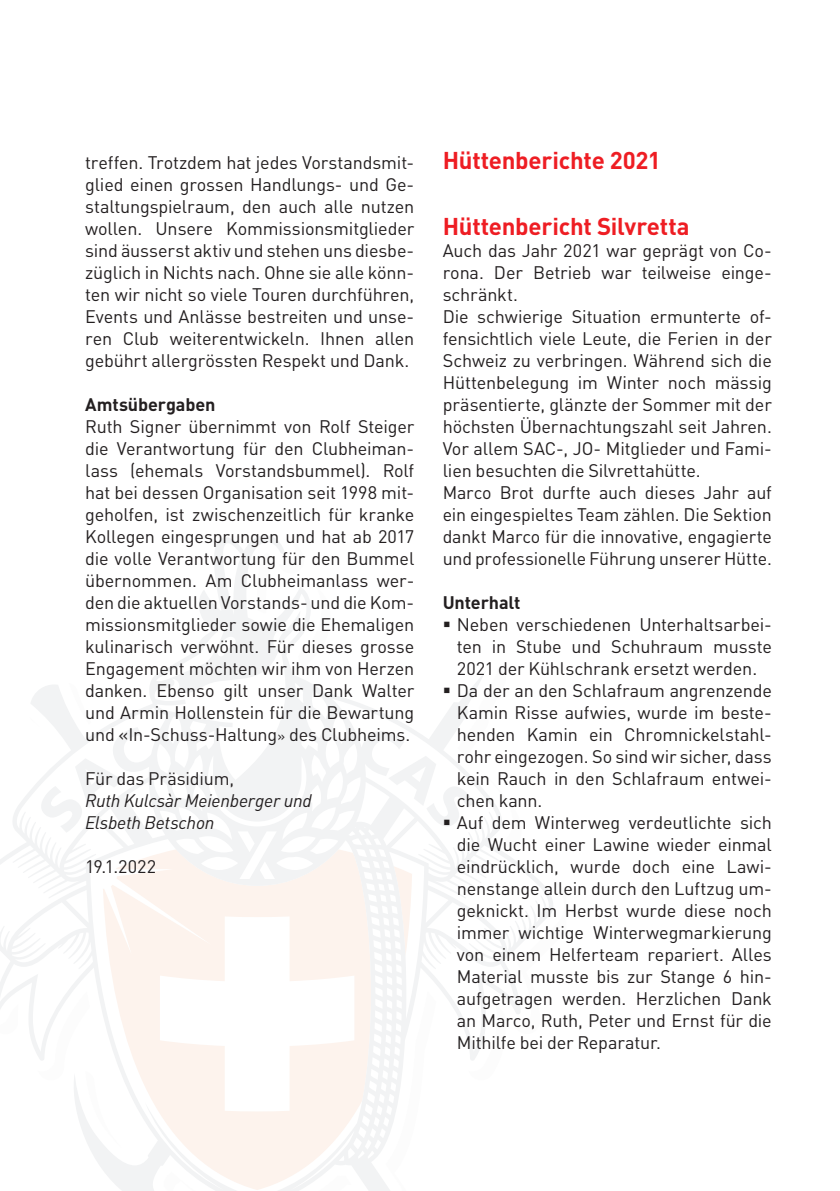
<style>
.page{position:relative;width:840px;height:1191px;background:#fff}
.page>*{position:absolute;margin:0;border:0;box-sizing:border-box;transform-origin:0 0}
.t1{font:700 24px "DINOT";letter-spacing:-.01em;color:#ee1d23}
.t2{font:18px/22px "DINOT";letter-spacing:-.01em;color:#231f20;text-align:justify}
.t3{font:italic 18px/22px "DINOT";letter-spacing:-.01em;color:#231f20}
.t4{font:700 18px "DINOT";letter-spacing:-.005em;color:#231f20}
.s1{font-size:14px}
</style>
<div class="page">
<svg style="left:0;top:536px;width:553px;height:655px"></svg>
<svg style="left:38px;top:758px;width:85px;height:74px"></svg>
<svg style="left:444px;top:621px;width:5px;height:6px"></svg>
<svg style="left:444px;top:687px;width:5px;height:6px"></svg>
<svg style="left:388px;top:756px;width:86px;height:70px"></svg>
<p class="t2" style="left:85px;top:150px;width:330px">treffen. Trotzdem hat jedes Vorstandsmit&shy;glied einen grossen Handlungs- und Ge&shy;staltungspielraum, den auch alle nutzen wollen. Unsere Kommissionsmitglieder sind äusserst aktiv und stehen uns diesbe&shy;züglich in Nichts nach. Ohne sie alle könn&shy;ten wir nicht so viele Touren durchführen, Events und Anlässe bestreiten und unse&shy;ren Club weiterentwickeln. Ihnen allen gebührt allergrössten Respekt und Dank.</p>
<p class="t4" style="left:85px;top:392px;width:132px">Amtsübergaben</p>
<p class="t2" style="left:85px;top:414px;width:330px">Ruth Signer übernimmt von Rolf Steiger die Verantwortung für den Clubheiman&shy;lass (ehemals Vorstandsbummel). Rolf hat bei dessen Organisation seit 1998 mit&shy;geholfen, ist zwischenzeitlich für kranke Kollegen eingesprungen und hat ab 2017 die volle Verantwortung für den Bummel übernommen. Am Clubheimanlass wer&shy;den die aktuellen Vorstands- und die Kom&shy;missionsmitglieder sowie die Ehemaligen kulinarisch verwöhnt. Für dieses grosse Engagement möchten wir ihm von Herzen danken. Ebenso gilt unser Dank Walter und Armin Hollenstein für die Bewartung und «In-Schuss-Haltung<span class="s1">»</span> des Clubheims.</p>
<p class="t2" style="left:85px;top:766px;width:151px">Für das Präsidium,</p>
<p class="t3" style="left:85px;top:788px;width:228px">Ruth Kulcsàr Meienberger und<br>Elsbeth Betschon</p>
<p class="t2" style="left:85px;top:854px;width:73px">19.1.2022</p>
<h1 class="t1" style="left:442px;top:144px;width:220px">Hüttenberichte 2021</h1>
<h1 class="t1" style="left:442px;top:210px;width:248px">Hüttenbericht Silvretta</h1>
<p class="t2" style="left:442px;top:238px;width:330px;text-align:left">Auch das Jahr 2021 war geprägt von Co&shy;rona. Der Betrieb war teilweise einge&shy;schränkt.<br>Die schwierige Situation ermunterte of&shy;fensichtlich viele Leute, die Ferien in der Schweiz zu verbringen. Während sich die Hüttenbelegung im Winter noch mässig präsentierte, glänzte der Sommer mit der höchsten Übernachtungszahl seit Jahren.<br>Vor allem SAC-, JO- Mitglieder und Fami&shy;lien besuchten die Silvrettahütte.<br>Marco Brot durfte auch dieses Jahr auf ein eingespieltes Team zählen. Die Sektion dankt Marco für die innovative, engagierte und professionelle Führung unserer Hütte.</p>
<p class="t4" style="left:442px;top:590px;width:79px">Unterhalt</p>
<p class="t2" style="left:456px;top:612px;width:316px;text-align:left">Neben verschiedenen Unterhaltsarbei&shy;ten in Stube und Schuhraum musste 2021 der Kühlschrank ersetzt werden.<br>Da der an den Schlafraum angrenzende Kamin Risse aufwies, wurde im beste&shy;henden Kamin ein Chromnickelstahl&shy;rohr eingezogen. So sind wir sicher, dass kein Rauch in den Schlafraum entwei&shy;chen kann.<br>Auf dem Winterweg verdeutlichte sich die Wucht einer Lawine wieder einmal eindrücklich, wurde doch eine Lawi&shy;nenstange allein durch den Luftzug um&shy;geknickt. Im Herbst wurde diese noch immer wichtige Winterwegmarkierung von einem Helferteam repariert. Alles Material musste bis zur Stange 6 hin&shy;aufgetragen werden. Herzlichen Dank an Marco, Ruth, Peter und Ernst für die Mithilfe bei der Reparatur.</p>
</div>
